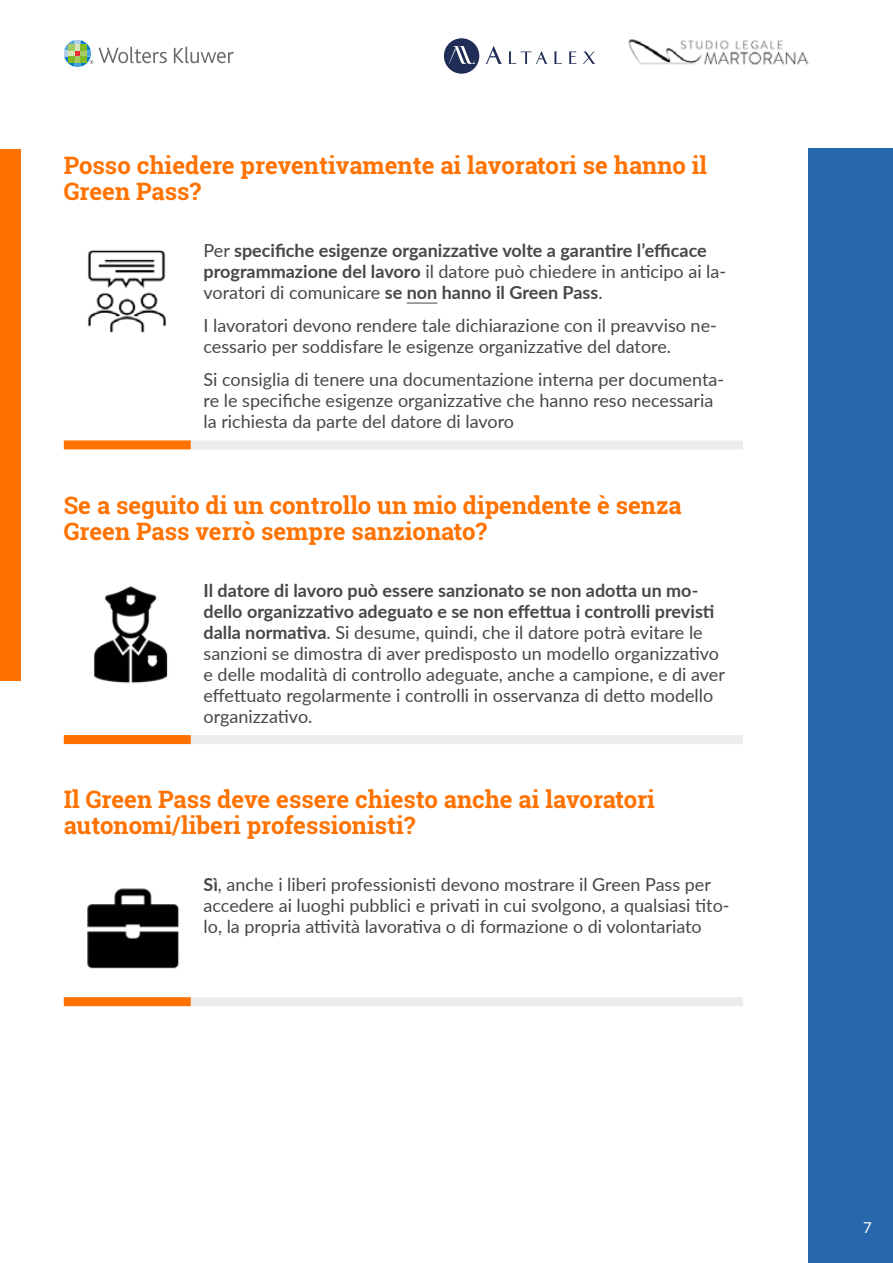
<style>
.page{position:relative;width:893px;height:1263px;background:#fff}
.page>*{position:absolute;margin:0;border:0;box-sizing:border-box;transform-origin:0 0}
.t1{font:700 24px/26px "Roboto Slab";color:#ff7200}
.t2{font:18px/21px "Lato";color:#474747}
.t3{font:700 18px/21px "Lato";color:#474747}
.t4{font:15px "Lato";color:#fff}
.s1{font-weight:400}
.s2{font-weight:700}
</style>
<div class="page">
<svg style="left:174px;top:47px;width:60px;height:16px"></svg>
<svg style="left:64px;top:40px;width:103px;height:27px"></svg>
<svg style="left:444px;top:38px;width:35px;height:36px"></svg>
<svg style="left:486px;top:46px;width:16px;height:18px"></svg>
<svg style="left:509px;top:51px;width:38px;height:13px"></svg>
<svg style="left:554px;top:51px;width:8px;height:13px"></svg>
<svg style="left:569px;top:51px;width:8px;height:13px"></svg>
<svg style="left:583px;top:51px;width:12px;height:13px"></svg>
<img style="left:628px;top:39px;width:181px;height:26px">
<div style="left:808px;top:149px;width:85px;height:1114px;background:#2767ab"></div>
<div style="left:0;top:149px;width:21px;height:531px;background:#ff7200"></div>
<div style="left:191px;top:440px;width:552px;height:9px;background:#ececec"></div>
<div style="left:64px;top:440px;width:127px;height:9px;background:#ff7200"></div>
<img style="left:87px;top:250px;width:79px;height:83px">
<hr style="left:407px;top:303px;width:30px;height:1px;background:#474747">
<div style="left:191px;top:735px;width:552px;height:9px;background:#ececec"></div>
<div style="left:64px;top:735px;width:127px;height:9px;background:#ff7200"></div>
<img style="left:93px;top:586px;width:75px;height:98px">
<div style="left:191px;top:997px;width:552px;height:9px;background:#ececec"></div>
<div style="left:64px;top:997px;width:127px;height:9px;background:#ff7200"></div>
<img style="left:87px;top:888px;width:92px;height:81px">
<h1 class="t1" style="left:64px;top:152px;width:645px">Posso chiedere preventivamente ai lavoratori se hanno il<br>Green Pass?</h1>
<p class="t3" style="left:204px;top:239px;width:524px"><span class="s1">Per</span> specifiche esigenze organizzative volte a garantire l’efficace programmazione del lavoro <span class="s1">il datore può chiedere in anticipo ai la&shy;voratori di comunicare</span> se non hanno il Green Pass<span class="s1">.</span></p>
<p class="t2" style="left:204px;top:314px;width:515px">I lavoratori devono rendere tale dichiarazione con il preavviso ne&shy;cessario per soddisfare le esigenze organizzative del datore.</p>
<p class="t2" style="left:204px;top:368px;width:522px">Si consiglia di tenere una documentazione interna per documenta&shy;re le specifiche esigenze organizzative che hanno reso necessaria la richiesta da parte del datore di lavoro</p>
<h1 class="t1" style="left:64px;top:492px;width:619px">Se a seguito di un controllo un mio dipendente è senza<br>Green Pass verrò sempre sanzionato?</h1>
<p class="t2" style="left:204px;top:579px;width:523px"><span class="s2">Il datore di lavoro può essere sanzionato se non adotta un mo&shy;dello organizzativo adeguato e se non effettua i controlli previsti dalla normativa</span>. Si desume, quindi, che il datore potrà evitare le sanzioni se dimostra di aver predisposto un modello organizzativo e delle modalità di controllo adeguate, anche a campione, e di aver effettuato regolarmente i controlli in osservanza di detto modello organizzativo.</p>
<h1 class="t1" style="left:64px;top:786px;width:593px">Il Green Pass deve essere chiesto anche ai lavoratori autonomi/liberi professionisti?</h1>
<p class="t2" style="left:204px;top:873px;width:527px"><span class="s2">Sì</span>, anche i liberi professionisti devono mostrare il Green Pass per accedere ai luoghi pubblici e privati in cui svolgono, a qualsiasi tito&shy;lo, la propria attività lavorativa o di formazione o di volontariato</p>
<p class="t4" style="left:863px;top:1217px;width:10px">7</p>
</div>
